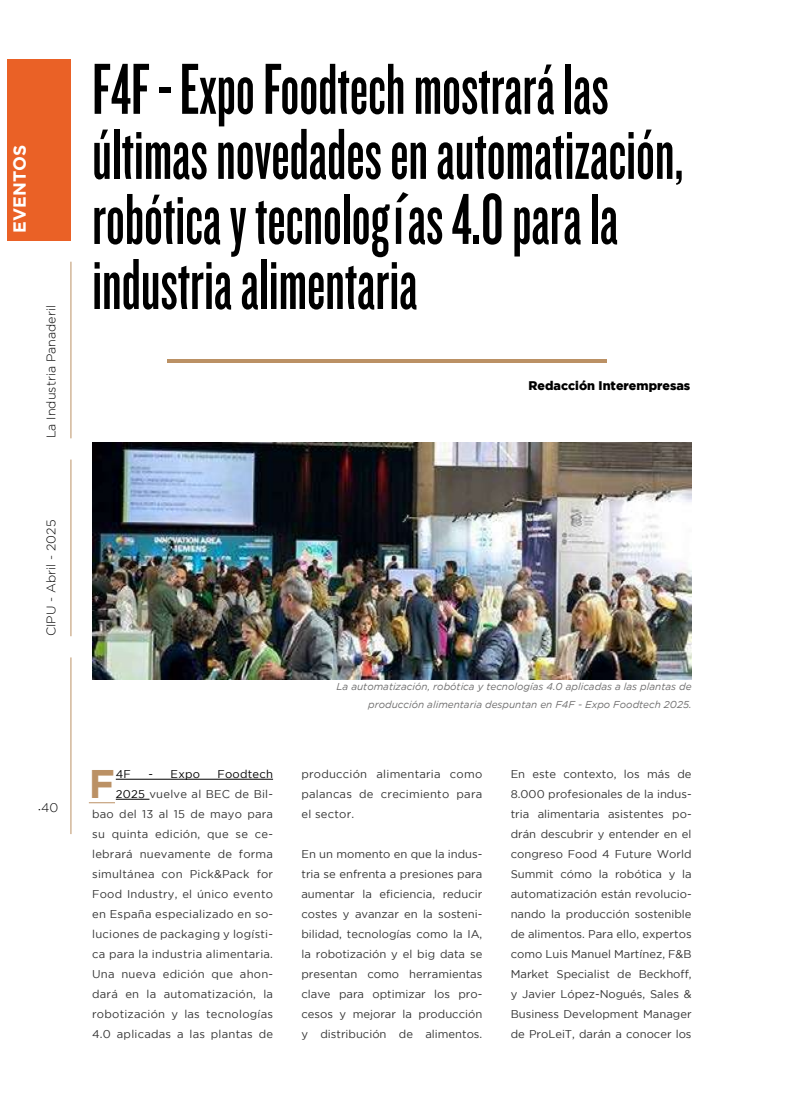
<style>
.page{position:relative;width:798px;height:1117px;background:#fff}
.page>*{position:absolute;margin:0;border:0;box-sizing:border-box;transform-origin:0 0}
.t1{font:75px/65px "Knockout HTF47 Bantamweight";color:#000}
.t2{font:700 39.88px "Gotham";color:#bb9165}
.t3{font:700 17.5px "Gotham";letter-spacing:.01em;color:#fff}
.t4{font:300 12.5px "Gotham";color:#000}
.t5{font:900 12.5px "Gotham";color:#000}
.t6{font:11.25px/20px "Gotham";letter-spacing:.02em;color:#333;text-align:justify}
.t7{font:11.25px "Gotham";letter-spacing:.02em;color:#000}
.t8{font:italic 10px/17.5px "Gotham";color:#706f6f;text-align:right}
.s1{font-family:"Brown";font-weight:400;font-size:10px}
.s2{font-family:"Gotham";font-size:70px}
.s3{color:#000}
</style>
<div class="page">
<hr style="left:71px;top:261px;width:1px;height:177px;background:#bb9165">
<hr style="left:71px;top:459px;width:1px;height:177px;background:#bb9165">
<hr style="left:71px;top:657px;width:1px;height:176px;background:#bb9165">
<div style="left:8px;top:59px;width:63px;height:181px;background:#ea6126"></div>
<svg style="left:89px;top:802px;width:26px;height:1px"></svg>
<hr style="left:116px;top:778px;width:157px;height:1px;background:#000">
<hr style="left:116px;top:798px;width:33px;height:1px;background:#000">
<hr style="left:168px;top:359px;width:438px;height:4px;background:#bb9165">
<img style="left:92px;top:442px;width:599px;height:237px">
<h3 class="t3" style="left:9px;top:233px;width:90px;rotate:-90deg">EVENTOS</h3>
<p class="t4" style="left:44px;top:438px;width:135px;rotate:-90deg">La Industria Panaderil</p>
<p class="t4" style="left:44px;top:636px;width:118px;rotate:-90deg">CIPU - Abril - 2025</p>
<p class="t4" style="left:38px;top:800px;width:22px"><span class="s1">·</span>40</p>
<h1 class="t1" style="left:92px;top:58px;width:592px">F4F - Expo Foodtech mostrará las últimas novedades en automatización, robótica y tecnolog<span class="s2">í</span>as 4.0 para la industria alimentaria</h1>
<p class="t5" style="left:528px;top:378px;width:163px">Redacción Interempresas</p>
<p class="t8" style="left:336px;top:678px;width:356px">La automatización, robótica y tecnologías 4.0 aplicadas a las plantas de producción alimentaria despuntan en F4F - Expo Foodtech 2025.</p>
<p class="t6" style="left:92px;top:763px;width:182px;text-align:right"><span class="s3">Foodtech<br>2025</span> vuelve al BEC de Bil&shy;bao del 13 al 15 de mayo para su quinta edición, que se ce&shy;lebrará nuevamente de forma simultánea con Pick&amp;Pack for<br>Food Industry, el único evento en España especializado en so&shy;luciones de packaging y logísti&shy;ca para la industria alimentaria.<br>Una nueva edición que ahon&shy;dará en la automatización, la robotización y las tecnologías<br>4.0 aplicadas a las plantas de</p>
<p class="t6" style="left:301px;top:763px;width:182px">producción alimentaria como palancas de crecimiento para el sector.</p>
<h2 class="t2" style="left:89px;top:760px;width:28px">F</h2>
<p class="t7" style="left:116px;top:767px;width:17px">4F</p>
<p class="t7" style="left:148px;top:767px;width:53px">- Expo</p>
<p class="t6" style="left:301px;top:843px;width:182px">En un momento en que la indus&shy;tria se enfrenta a presiones para aumentar la eficiencia, reducir costes y avanzar en la sosteni&shy;bilidad, tecnologías como la IA, la robotización y el big data se presentan como herramientas clave para optimizar los pro&shy;cesos y mejorar la producción y distribución de alimentos.</p>
<p class="t6" style="left:510px;top:763px;width:182px">En este contexto, los más de 8.000 profesionales de la indus&shy;tria alimentaria asistentes po&shy;drán descubrir y entender en el congreso Food 4 Future World Summit cómo la robótica y la automatización están revolucio&shy;nando la producción sostenible de alimentos. Para ello, expertos como Luis Manuel Martínez, F&amp;B Market Specialist de Beckhoff, y Javier López-Nogués, Sales &amp; Business Development Manager de ProLeiT, darán a conocer los</p>
</div>
